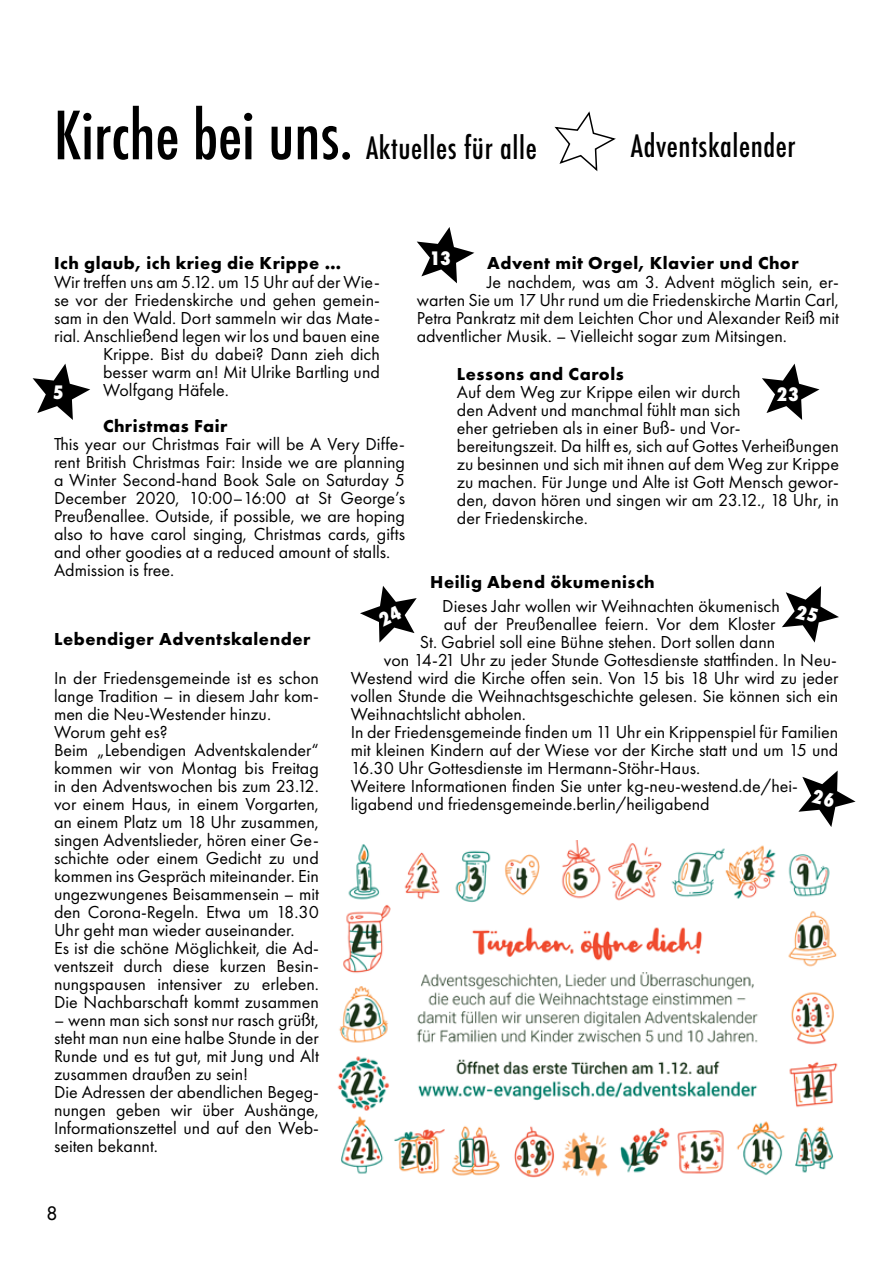
<style>
.page{position:relative;width:893px;height:1263px;background:#fff}
.page>*{position:absolute;margin:0;border:0;box-sizing:border-box;transform-origin:0 0}
.t1{font:500 condensed 30px "Futura";letter-spacing:.02em;color:#000}
.t2{font:18px/18px "Futura PT";color:#000}
.t3{font:700 18px "Futura PT";letter-spacing:.03em;color:#000}
.t4{font:800 condensed 18px "Futura";color:#fff}
.t5{font:18px "Futura";color:#000}
.s1{font-size:64.5px}
</style>
<div class="page">
<svg style="left:554px;top:111px;width:62px;height:61px"></svg>
<svg style="left:33px;top:364px;width:57px;height:56px"></svg>
<svg style="left:417px;top:227px;width:57px;height:56px"></svg>
<svg style="left:762px;top:364px;width:57px;height:56px"></svg>
<img style="left:337px;top:840px;width:501px;height:338px">
<svg style="left:360px;top:586px;width:57px;height:56px"></svg>
<svg style="left:782px;top:586px;width:57px;height:56px"></svg>
<svg style="left:798px;top:770px;width:57px;height:57px"></svg>
<h1 class="t1" style="left:54px;top:129px;width:484px"><span class="s1">Kirche bei uns.</span> Aktuelles für alle</h1>
<h1 class="t1" style="left:631px;top:127px;width:166px">Adventskalender</h1>
<p class="t4" style="left:430px;top:246px;width:23px">13</p>
<p class="t3" style="left:487px;top:251px;width:313px">Advent mit Orgel, Klavier und Chor</p>
<p class="t2" style="left:417px;top:273px;width:424px;text-align:justify;text-indent:70px">Je nachdem, was am 3. Advent möglich sein, er&shy;warten Sie um 17 Uhr rund um die Friedenskirche Martin Carl, Petra Pankratz mit dem Leichten Chor und Alexander Reiß mit adventlicher Musik. – Vielleicht sogar zum Mitsingen.</p>
<p class="t3" style="left:54px;top:251px;width:289px">Ich glaub, ich krieg die Krippe …</p>
<p class="t2" style="left:54px;top:273px;width:327px">Wir treffen uns am 5.12. um 15 Uhr auf der Wie-</p>
<p class="t2" style="left:54px;top:291px;width:327px">se vor der Friedenskirche und gehen gemein-</p>
<p class="t2" style="left:54px;top:309px;width:327px">sam in den Wald. Dort sammeln wir das Mate-</p>
<p class="t2" style="left:54px;top:327px;width:327px">rial. Anschließend legen wir los und bauen eine</p>
<p class="t2" style="left:103px;top:345px;width:278px">Krippe. Bist du dabei? Dann zieh dich</p>
<p class="t2" style="left:103px;top:363px;width:278px">besser warm an! Mit Ulrike Bartling und</p>
<p class="t2" style="left:103px;top:381px;width:127px">Wolfgang Häfele.</p>
<p class="t3" style="left:103px;top:414px;width:126px">Christmas Fair</p>
<p class="t2" style="left:54px;top:435px;width:353px">This year our Christmas Fair will be A Very Diffe&shy;rent British Christmas Fair: Inside we are planning a Winter Second-hand Book Sale on Saturday 5<br>December 2020, 10:00–16:00 at St George’s Preußenallee. Outside, if possible, we are hoping also to have carol singing, Christmas cards, gifts and other goodies at a reduced amount of stalls.<br>Admission is free.</p>
<p class="t3" style="left:457px;top:363px;width:168px">Lessons and Carols</p>
<p class="t2" style="left:457px;top:383px;width:384px">Auf dem Weg zur Krippe eilen wir durch<br>den Advent und manchmal fühlt man sich<br>eher getrieben als in einer Buß- und Vor&shy;bereitungszeit. Da hilft es, sich auf Gottes Verheißungen zu besinnen und sich mit ihnen auf dem Weg zur Krippe zu machen. Für Junge und Alte ist Gott Mensch gewor&shy;den, davon hören und singen wir am 23.12., 18 Uhr, in der Friedenskirche.</p>
<p class="t4" style="left:53px;top:380px;width:12px">5</p>
<p class="t4" style="left:776px;top:382px;width:24px">23</p>
<p class="t3" style="left:430px;top:571px;width:226px">Heilig Abend ökumenisch</p>
<p class="t2" style="left:442px;top:597px;width:339px">Dieses Jahr wollen wir Weihnachten ökumenisch</p>
<p class="t2" style="left:444px;top:615px;width:333px">auf der Preußenallee feiern. Vor dem Kloster</p>
<p class="t2" style="left:420px;top:633px;width:357px">St. Gabriel soll eine Bühne stehen. Dort sollen dann</p>
<p class="t2" style="left:384px;top:651px;width:455px">von 14-21 Uhr zu jeder Stunde Gottesdienste stattfinden. In Neu-</p>
<p class="t2" style="left:351px;top:669px;width:489px">Westend wird die Kirche offen sein. Von 15 bis 18 Uhr wird zu jeder</p>
<p class="t2" style="left:351px;top:687px;width:489px">vollen Stunde die Weihnachtsgeschichte gelesen. Sie können sich ein</p>
<p class="t2" style="left:351px;top:705px;width:177px">Weihnachtslicht abholen.</p>
<p class="t2" style="left:351px;top:723px;width:489px">In der Friedensgemeinde finden um 11 Uhr ein Krippenspiel für Familien</p>
<p class="t2" style="left:351px;top:741px;width:489px">mit kleinen Kindern auf der Wiese vor der Kirche statt und um 15 und</p>
<p class="t2" style="left:351px;top:759px;width:351px">16.30 Uhr Gottesdienste im Hermann-Stöhr-Haus.</p>
<p class="t2" style="left:351px;top:777px;width:449px">Weitere Informationen finden Sie unter kg-neu-westend.de/hei-</p>
<p class="t2" style="left:351px;top:795px;width:360px">ligabend und friedensgemeinde.berlin/heiligabend</p>
<p class="t3" style="left:54px;top:628px;width:258px">Lebendiger Adventskalender</p>
<p class="t2" style="left:54px;top:669px;width:266px">In der Friedensgemeinde ist es schon lange Tradition – in diesem Jahr kom&shy;men die Neu-Westender hinzu.<br>Worum geht es?<br>Beim „Lebendigen Adventskalender“ kommen wir von Montag bis Freitag in den Adventswochen bis zum 23.12. vor einem Haus, in einem Vorgarten, an einem Platz um 18 Uhr zusammen, singen Adventslieder, hören einer Ge&shy;schichte oder einem Gedicht zu und kommen ins Gespräch miteinander. Ein ungezwungenes Beisammensein – mit den Corona-Regeln. Etwa um 18.30<br>Uhr geht man wieder auseinander.<br>Es ist die schöne Möglichkeit, die Ad&shy;ventszeit durch diese kurzen Besin&shy;nungspausen intensiver zu erleben.<br>Die Nachbarschaft kommt zusammen</p>
<p class="t2" style="left:54px;top:1011px;width:266px">– wenn man sich sonst nur rasch grüßt, steht man nun eine halbe Stunde in der<br>Runde und es tut gut, mit Jung und Alt zusammen draußen zu sein!<br>Die Adressen der abendlichen Begeg&shy;nungen geben wir über Aushänge,<br>Informationszettel und auf den Web&shy;seiten bekannt.</p>
<p class="t5" style="left:47px;top:1201px;width:12px">8</p>
</div>
